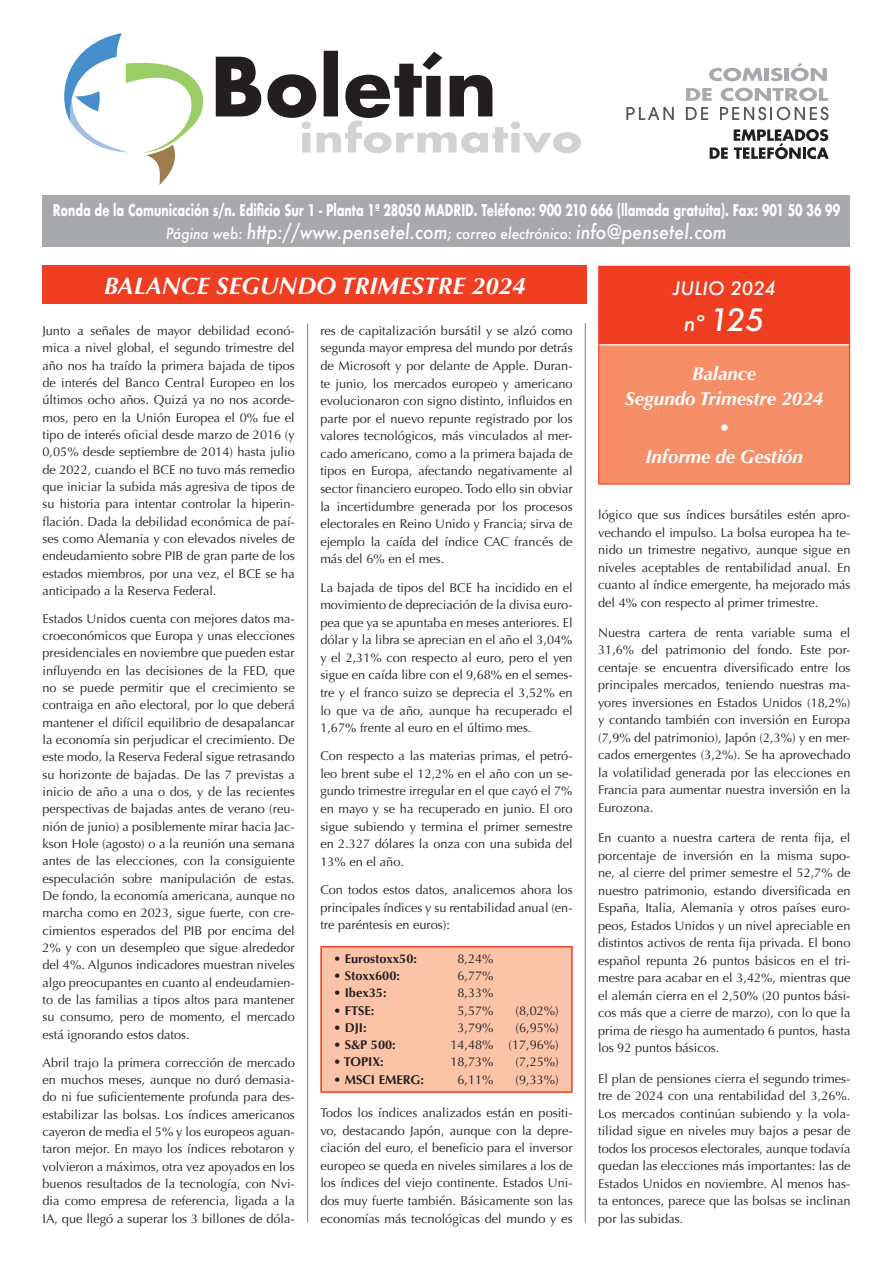
<style>
.page{position:relative;width:893px;height:1263px;background:#fff}
.page>*{position:absolute;margin:0;border:0;box-sizing:border-box;transform-origin:0 0}
.t1{font:italic 500 30px "Futura";color:#fff}
.t2{font:italic 700 24px "Optima";letter-spacing:.005em;color:#fff}
.t3{font:italic 500 19.5px "Futura";color:#fff;scale:.9 1}
.t4{font:italic 700 18.75px/25.5px "Optima";color:#fff;text-align:center}
.t5{font:italic 500 18px "Futura";letter-spacing:.01em;color:#fff}
.t6{font:700 15.75px "Futura";color:#fff;scale:.7 1}
.t7{font:12.75px/17.5px "Optima";color:#231f20;text-align:justify}
.t8{font:700 12.75px "Optima";color:#231f20}
.s1{font-size:15px}
.s2{font-size:21px}
</style>
<div class="page">
<svg style="left:64px;top:33px;width:517px;height:152px"></svg>
<svg style="left:686px;top:88px;width:25px;height:13px"></svg>
<svg style="left:721px;top:88px;width:107px;height:13px"></svg>
<svg style="left:709px;top:68px;width:54px;height:13px"></svg>
<div style="left:764px;top:68px;width:5px;height:13px;background:#a8a9ad"></div>
<svg style="left:771px;top:68px;width:12px;height:13px"></svg>
<hr style="left:785px;top:68px;width:4px;height:13px;background:#a8a9ad">
<svg style="left:791px;top:63px;width:36px;height:18px"></svg>
<svg style="left:710px;top:147px;width:18px;height:12px"></svg>
<svg style="left:734px;top:129px;width:95px;height:30px"></svg>
<svg style="left:626px;top:107px;width:48px;height:13px"></svg>
<svg style="left:686px;top:107px;width:22px;height:13px"></svg>
<svg style="left:720px;top:107px;width:108px;height:13px"></svg>
<div style="left:43px;top:196px;width:807px;height:51px;background:#a8a9ad"></div>
<div style="left:43px;top:266px;width:544px;height:38px;background:#ef3e22"></div>
<div style="left:599px;top:266px;width:250px;height:79px;background:#ef3e22"></div>
<div style="left:599px;top:345px;width:250px;height:139px;background:#f68f68"></div>
<hr style="left:598px;top:345px;width:1px;height:138px;background:#ef3e22">
<hr style="left:849px;top:345px;width:1px;height:138px;background:#ef3e22">
<hr style="left:598px;top:483px;width:252px;height:2px;background:#ef3e22">
<hr style="left:598px;top:266px;width:252px;height:1px;background:#ef3e22">
<hr style="left:598px;top:267px;width:1px;height:78px;background:#ef3e22">
<hr style="left:849px;top:267px;width:1px;height:78px;background:#ef3e22">
<hr style="left:599px;top:344px;width:250px;height:1px;background:#fff">
<hr style="left:307px;top:323px;width:1px;height:899px;background:#939598">
<hr style="left:585px;top:323px;width:1px;height:899px;background:#939598">
<div style="left:321px;top:947px;width:251px;height:145px;background:#fbc4a9"></div>
<hr style="left:320px;top:946px;width:253px;height:1px;background:#ef3e22">
<hr style="left:320px;top:947px;width:2px;height:144px;background:#ef3e22">
<hr style="left:571px;top:947px;width:2px;height:144px;background:#ef3e22">
<hr style="left:320px;top:1091px;width:253px;height:2px;background:#ef3e22">
<p class="t6" style="left:53px;top:199px;width:1126px">Ronda de la Comunicación s/n. Edificio Sur 1 - Planta 1ª 28050 MADRID. Teléfono: 900 210 666 (llamada gratuita). Fax: 901 50 36 99</p>
<p class="t3" style="left:166px;top:219px;width:625px"><span class="s1">Página web:</span> http://www.pensetel.com<span class="s1">; correo electrónico:</span> info@pensetel.com</p>
<p class="t2" style="left:104px;top:272px;width:423px">BALANCE SEGUNDO TRIMESTRE 2024</p>
<p class="t5" style="left:672px;top:276px;width:105px">JULIO 2024</p>
<p class="t1" style="left:684px;top:299px;width:82px"><span class="s2">nº</span> 125</p>
<p class="t4" style="left:625px;top:361px;width:200px">Balance<br>Segundo Trimestre 2024</p>
<p class="t4" style="left:719px;top:414px;width:11px">•</p>
<p class="t4" style="left:645px;top:444px;width:159px">Informe de Gestión</p>
<p class="t7" style="left:43px;top:322px;width:254px">Junto a señales de mayor debilidad econó&shy;mica a nivel global, el segundo trimestre del año nos ha traído la primera bajada de tipos de interés del Banco Central Europeo en los últimos ocho años. Quizá ya no nos acorde&shy;mos, pero en la Unión Europea el 0% fue el tipo de interés oficial desde marzo de 2016 (y 0,05% desde septiembre de 2014) hasta julio de 2022, cuando el BCE no tuvo más remedio que iniciar la subida más agresiva de tipos de su historia para intentar controlar la hiperin&shy;flación. Dada la debilidad económica de paí&shy;ses como Alemania y con elevados niveles de endeudamiento sobre PIB de gran parte de los estados miembros, por una vez, el BCE se ha anticipado a la Reserva Federal.</p>
<p class="t7" style="left:43px;top:610px;width:254px">Estados Unidos cuenta con mejores datos ma&shy;croeconómicos que Europa y unas elecciones presidenciales en noviembre que pueden estar influyendo en las decisiones de la FED, que no se puede permitir que el crecimiento se contraiga en año electoral, por lo que deberá mantener el difícil equilibrio de desapalancar la economía sin perjudicar el crecimiento. De este modo, la Reserva Federal sigue retrasando su horizonte de bajadas. De las 7 previstas a inicio de año a una o dos, y de las recientes perspectivas de bajadas antes de verano (reu&shy;nión de junio) a posiblemente mirar hacia Jac&shy;kson Hole (agosto) o a la reunión una semana antes de las elecciones, con la consiguiente especulación sobre manipulación de estas.<br>De fondo, la economía americana, aunque no marcha como en 2023, sigue fuerte, con cre&shy;cimientos esperados del PIB por encima del 2% y con un desempleo que sigue alrededor del 4%. Algunos indicadores muestran niveles algo preocupantes en cuanto al endeudamien&shy;to de las familias a tipos altos para mantener su consumo, pero de momento, el mercado está ignorando estos datos.</p>
<p class="t7" style="left:43px;top:1054px;width:254px">Abril trajo la primera corrección de mercado en muchos meses, aunque no duró demasia&shy;do ni fue suficientemente profunda para des&shy;estabilizar las bolsas. Los índices americanos cayeron de media el 5% y los europeos aguan&shy;taron mejor. En mayo los índices rebotaron y volvieron a máximos, otra vez apoyados en los buenos resultados de la tecnología, con Nvi&shy;dia como empresa de referencia, ligada a la IA, que llegó a superar los 3 billones de dóla-</p>
<p class="t7" style="left:320px;top:322px;width:254px">res de capitalización bursátil y se alzó como segunda mayor empresa del mundo por detrás de Microsoft y por delante de Apple. Duran&shy;te junio, los mercados europeo y americano evolucionaron con signo distinto, influidos en parte por el nuevo repunte registrado por los valores tecnológicos, más vinculados al mer&shy;cado americano, como a la primera bajada de tipos en Europa, afectando negativamente al sector financiero europeo. Todo ello sin obviar la incertidumbre generada por los procesos electorales en Reino Unido y Francia; sirva de ejemplo la caída del índice CAC francés de más del 6% en el mes.</p>
<p class="t7" style="left:320px;top:579px;width:254px">La bajada de tipos del BCE ha incidido en el movimiento de depreciación de la divisa euro&shy;pea que ya se apuntaba en meses anteriores. El dólar y la libra se aprecian en el año el 3,04% y el 2,31% con respecto al euro, pero el yen sigue en caída libre con el 9,68% en el semes&shy;tre y el franco suizo se deprecia el 3,52% en lo que va de año, aunque ha recuperado el 1,67% frente al euro en el último mes.</p>
<p class="t7" style="left:320px;top:747px;width:254px">Con respecto a las materias primas, el petró&shy;leo brent sube el 12,2% en el año con un se&shy;gundo trimestre irregular en el que cayó el 7% en mayo y se ha recuperado en junio. El oro sigue subiendo y termina el primer semestre en 2.327 dólares la onza con una subida del 13% en el año.</p>
<p class="t7" style="left:320px;top:881px;width:254px">Con todos estos datos, analicemos ahora los principales índices y su rentabilidad anual (en&shy;tre paréntesis en euros):</p>
<p class="t8" style="left:333px;top:951px;width:85px">• Eurostoxx50:</p>
<p class="t7" style="left:457px;top:950px;width:38px">8,24%</p>
<p class="t8" style="left:333px;top:968px;width:68px">• Stoxx600:</p>
<p class="t7" style="left:457px;top:967px;width:38px">6,77%</p>
<p class="t8" style="left:333px;top:985px;width:55px">• Ibex35:</p>
<p class="t7" style="left:457px;top:984px;width:38px">8,33%</p>
<p class="t8" style="left:333px;top:1003px;width:43px">• FTSE:</p>
<p class="t7" style="left:457px;top:1002px;width:38px">5,57%</p>
<p class="t7" style="left:516px;top:1002px;width:45px">(8,02%)</p>
<p class="t8" style="left:333px;top:1020px;width:35px">• DJI:</p>
<p class="t7" style="left:457px;top:1019px;width:38px">3,79%</p>
<p class="t7" style="left:516px;top:1019px;width:45px">(6,95%)</p>
<p class="t8" style="left:333px;top:1037px;width:64px">• S&amp;P 500:</p>
<p class="t7" style="left:450px;top:1036px;width:110px">14,48% (17,96%)</p>
<p class="t8" style="left:333px;top:1054px;width:52px">• TOPIX:</p>
<p class="t7" style="left:450px;top:1053px;width:45px">18,73%</p>
<p class="t7" style="left:516px;top:1053px;width:45px">(7,25%)</p>
<p class="t8" style="left:333px;top:1072px;width:92px">• MSCI EMERG:</p>
<p class="t7" style="left:457px;top:1071px;width:38px">6,11%</p>
<p class="t7" style="left:516px;top:1071px;width:45px">(9,33%)</p>
<p class="t7" style="left:320px;top:1104px;width:254px">Todos los índices analizados están en positi&shy;vo, destacando Japón, aunque con la depre&shy;ciación del euro, el beneficio para el inversor europeo se queda en niveles similares a los de los índices del viejo continente. Estados Uni&shy;dos muy fuerte también. Básicamente son las economías más tecnológicas del mundo y es</p>
<p class="t7" style="left:598px;top:506px;width:254px">lógico que sus índices bursátiles estén apro&shy;vechando el impulso. La bolsa europea ha te&shy;nido un trimestre negativo, aunque sigue en niveles aceptables de rentabilidad anual. En cuanto al índice emergente, ha mejorado más del 4% con respecto al primer trimestre.</p>
<p class="t7" style="left:598px;top:624px;width:254px">Nuestra cartera de renta variable suma el 31,6% del patrimonio del fondo. Este por&shy;centaje se encuentra diversificado entre los principales mercados, teniendo nuestras ma&shy;yores inversiones en Estados Unidos (18,2%) y contando también con inversión en Europa (7,9% del patrimonio), Japón (2,3%) y en mer&shy;cados emergentes (3,2%). Se ha aprovechado la volatilidad generada por las elecciones en Francia para aumentar nuestra inversión en la Eurozona.</p>
<p class="t7" style="left:598px;top:829px;width:254px">En cuanto a nuestra cartera de renta fija, el porcentaje de inversión en la misma supo&shy;ne, al cierre del primer semestre el 52,7% de nuestro patrimonio, estando diversificada en España, Italia, Alemania y otros países euro&shy;peos, Estados Unidos y un nivel apreciable en distintos activos de renta fija privada. El bono español repunta 26 puntos básicos en el tri&shy;mestre para acabar en el 3,42%, mientras que el alemán cierra en el 2,50% (20 puntos bási&shy;cos más que a cierre de marzo), con lo que la prima de riesgo ha aumentado 6 puntos, hasta los 92 puntos básicos.</p>
<p class="t7" style="left:598px;top:1069px;width:254px">El plan de pensiones cierra el segundo trimes&shy;tre de 2024 con una rentabilidad del 3,26%.<br>Los mercados continúan subiendo y la vola&shy;tilidad sigue en niveles muy bajos a pesar de todos los procesos electorales, aunque todavía quedan las elecciones más importantes: las de Estados Unidos en noviembre. Al menos has&shy;ta entonces, parece que las bolsas se inclinan por las subidas.</p>
</div>
